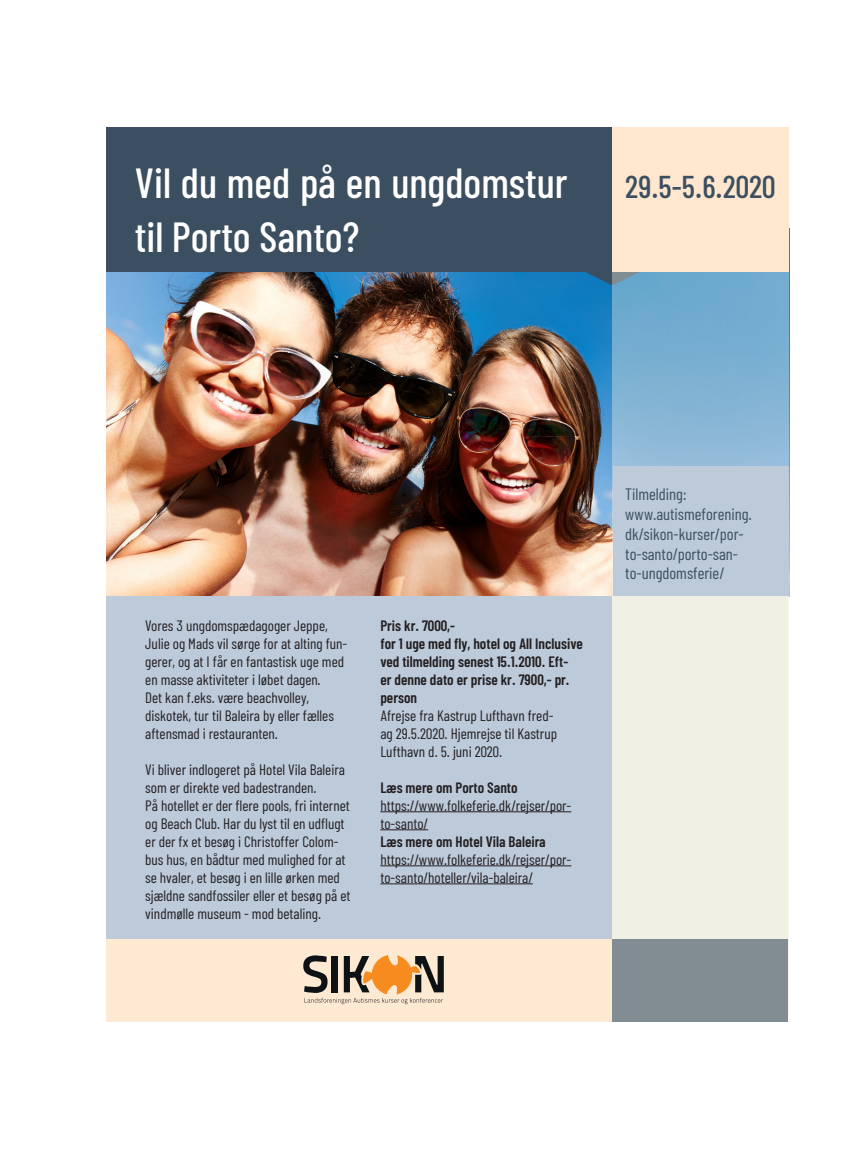
<style>
.page{position:relative;width:851px;height:1149px;background:#fff}
.page>*{position:absolute;margin:0;border:0;box-sizing:border-box;transform-origin:0 0}
.t1{font:500 42px/54px "Barlow Condensed";color:#fff}
.t2{font:500 31.5px "Barlow Condensed";color:#3c4f60}
.Brødtekst{font:16.5px/19.8px "Barlow Condensed";color:#3c4f60}
.t3{font:15px/18px "Barlow Condensed";color:#231f20}
.t4{font:600 15px/18px "Barlow Condensed";color:#231f20;text-align:justify}
.s1{font-weight:600}
</style>
<div class="page">
<div style="left:106px;top:938px;width:506px;height:82px;background:#fee9d3"></div>
<img style="left:106px;top:272px;width:506px;height:324px">
<div style="left:106px;top:128px;width:676px;height:144px;background:#3c4f60"></div>
<svg style="left:584px;top:272px;width:28px;height:13px"></svg>
<div style="left:106px;top:596px;width:681px;height:342px;background:#bccada"></div>
<hr style="left:380px;top:811px;width:191px;height:1px;background:#231f20">
<hr style="left:380px;top:829px;width:48px;height:1px;background:#231f20">
<hr style="left:380px;top:865px;width:191px;height:1px;background:#231f20">
<hr style="left:380px;top:883px;width:153px;height:1px;background:#231f20">
<svg style="left:303px;top:955px;width:141px;height:48px"></svg>
<div style="left:612px;top:128px;width:177px;height:144px;background:#fee7ce"></div>
<svg style="left:612px;top:272px;width:177px;height:748px;background:#bdcfd3"></svg>
<div style="left:613px;top:466px;width:175px;height:130px;background:#bccada"></div>
<p class="t1" style="left:135px;top:155px;width:434px">Vil du med på en ungdomstur til Porto Santo?</p>
<p class="t2" style="left:625px;top:167px;width:152px">29.5-5.6.2020</p>
<p class="t3" style="left:145px;top:615px;width:203px">Vores 3 ungdomspædagoger Jeppe, Julie og Mads vil sørge for at alting fun&shy;gerer, og at I får en fantastisk uge med en masse aktiviteter i løbet dagen.</p>
<p class="t3" style="left:145px;top:687px;width:190px">Det kan f.eks. være beachvolley, diskotek, tur til Baleira by eller fælles aftensmad i restauranten.</p>
<p class="t3" style="left:145px;top:759px;width:201px">Vi bliver indlogeret på Hotel Vila Baleira som er direkte ved badestranden.</p>
<p class="t3" style="left:145px;top:795px;width:207px">På hotellet er der flere pools, fri internet og Beach Club. Har du lyst til en udflugt er der fx et besøg i Christoffer Colom&shy;bus hus, en bådtur med mulighed for at se hvaler, et besøg i en lille ørken med sjældne sandfossiler eller et besøg på et vindmølle museum - mod betaling.</p>
<p class="t4" style="left:380px;top:615px;width:76px">Pris kr. 7000,-</p>
<p class="t4" style="left:380px;top:633px;width:204px">for 1 uge med fly, hotel og All Inclusive</p>
<p class="t4" style="left:380px;top:651px;width:191px">ved tilmelding senest 15.1.2010. Eft&shy;er denne dato er prise kr. 7900,- pr. person</p>
<p class="t3" style="left:380px;top:705px;width:178px">Afrejse fra Kastrup Lufthavn fred&shy;ag 29.5.2020. Hjemrejse til Kastrup<br>Lufthavn d. 5. juni 2020.</p>
<p class="t3" style="left:380px;top:777px;width:192px"><span class="s1">Læs mere om Porto Santo </span>https://www.folkeferie.dk/rejser/por&shy;to-santo/</p>
<p class="t4" style="left:380px;top:831px;width:167px">Læs mere om Hotel Vila Baleira</p>
<p class="t3" style="left:380px;top:849px;width:192px">https://www.folkeferie.dk/rejser/por&shy;to-santo/hoteller/vila-baleira/</p>
<p class="Brødtekst" style="left:625px;top:483px;width:63px">Tilmelding:</p>
<p class="Brødtekst" style="left:625px;top:503px;width:128px">www.autismeforening. dk/sikon-kurser/por&shy;to-santo/porto-san&shy;to-ungdomsferie/</p>
</div>
